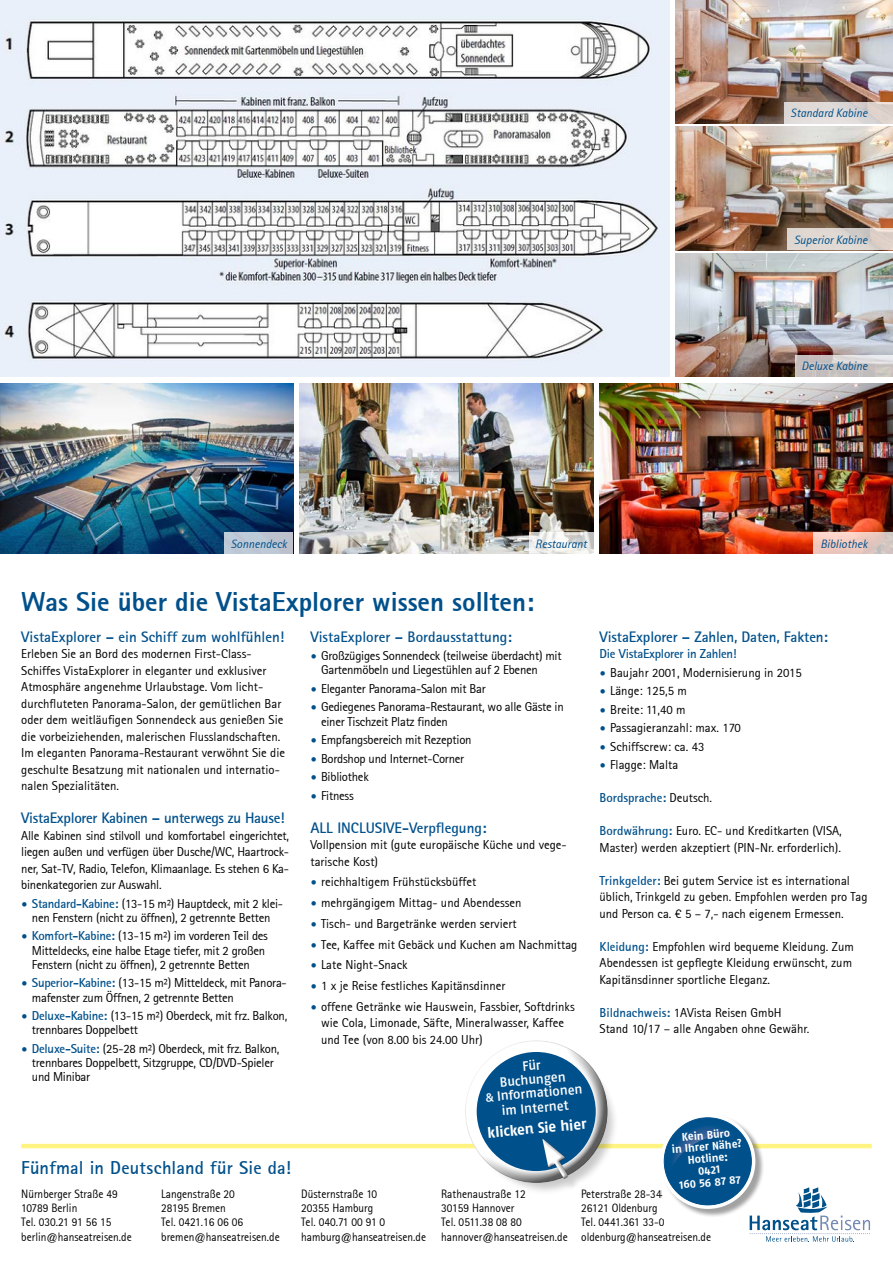
<style>
.page{position:relative;width:893px;height:1263px;background:#fff}
.page>*{position:absolute;margin:0;border:0;box-sizing:border-box;transform-origin:0 0}
.t1{font:800 27px "Rotis Sans Serif";color:#00508b}
.t2{font:700 18.45px "Rotis Sans Serif";letter-spacing:.01em;color:#00508b}
.t3{font:700 15px "Rotis Sans Serif";color:#00508b}
.t4{font:700 15px "Rotis Sans Serif";letter-spacing:-.02em;color:#00508b}
.t5{font:700 15px "Fago OT";color:#fff}
.t6{font:500 13.5px/13.8px "Fago OT";color:#fff;text-align:center}
.t7{font:12.75px/16.5px "Rotis Sans Serif";color:#000}
.t8{font:12.75px/14.2px "Rotis Sans Serif";letter-spacing:-.02em;color:#000}
.t9{font:700 12.75px "Rotis Sans Serif";letter-spacing:-.02em;color:#00508b}
.t10{font:700 12.75px "Rotis Sans Serif";color:#00508b}
.t11{font:12px/14.2px "Rotis Sans Serif";color:#000;scale:.95 1}
.t12{font:italic 12px "Rotis Sans Serif";color:#00508b}
.t13{font:700 11.25px/11.9px "Fago OT";color:#fff;text-align:center}
.s1{font-family:"Minion Pro";font-weight:700;font-style:italic;font-size:16.5px;color:#00508b}
.s2{font-weight:700;color:#00508b}
.s3{font-weight:400;color:#000}
.s4{font-size:12px}
</style>
<div class="page">
<hr style="left:21px;top:1144px;width:851px;height:4px;background:#fff381">
<div style="left:661px;top:1115px;width:104px;height:103px;background:#000;opacity:.37"></div>
<svg style="left:660px;top:1114px;width:95px;height:95px"></svg>
<svg style="left:664px;top:1118px;width:87px;height:87px"></svg>
<svg style="left:665px;top:1135px;width:205px;height:107px"></svg>
<img style="left:0;top:0;width:670px;height:377px">
<img style="left:300px;top:384px;width:293px;height:170px">
<img style="left:675px;top:253px;width:218px;height:124px">
<img style="left:675px;top:127px;width:218px;height:123px">
<img style="left:675px;top:0;width:218px;height:123px">
<img style="left:600px;top:384px;width:293px;height:170px">
<img style="left:0;top:384px;width:293px;height:170px">
<svg style="left:814px;top:533px;width:79px;height:21px;background:#eac9c0"></svg>
<svg style="left:795px;top:356px;width:98px;height:21px;background:#ccc6c5"></svg>
<svg style="left:788px;top:229px;width:105px;height:21px;background:#dcd4ce"></svg>
<div style="left:784px;top:102px;width:109px;height:21px;background:linear-gradient(to right,#e2dedc,#d9d0cd)"></div>
<svg style="left:529px;top:533px;width:64px;height:21px"></svg>
<div style="left:224px;top:533px;width:69px;height:21px;background:#bcc8d5"></div>
<div style="left:465px;top:1040px;width:121px;height:134px;background:#fff"></div>
<div style="left:480px;top:1045px;width:129px;height:139px;background:#000;opacity:.64"></div>
<div style="left:478px;top:1053px;width:117px;height:117px;background:#00508b;border-radius:50%"></div>
<svg style="left:532px;top:1139px;width:44px;height:45px"></svg>
<p class="t12" style="left:791px;top:106px;width:78px">Standard Kabine</p>
<p class="t12" style="left:794px;top:233px;width:75px">Superior Kabine</p>
<p class="t12" style="left:231px;top:536px;width:58px">Sonnendeck</p>
<p class="t12" style="left:535px;top:536px;width:53px">Restaurant</p>
<h1 class="t1" style="left:21px;top:584px;width:514px">Was Sie über die VistaExplorer wissen sollten:</h1>
<p class="t12" style="left:801px;top:359px;width:67px">Deluxe Kabine</p>
<p class="t12" style="left:820px;top:536px;width:49px">Bibliothek</p>
<p class="t3" style="left:21px;top:627px;width:265px">VistaExplorer – ein Schiff zum wohlfühlen!</p>
<p class="t7" style="left:21px;top:645px;width:265px">Erleben Sie an Bord des modernen First-Class-Schiffes VistaExplorer in eleganter und exklusiver Atmosphäre angenehme Urlaubstage. Vom licht&shy;durchfluteten Panorama-Salon, der gemütlichen Bar oder dem weitläufigen Sonnendeck aus genießen Sie die vorbeiziehenden, malerischen Flusslandschaften.<br>Im eleganten Panorama-Restaurant verwöhnt Sie die geschulte Besatzung mit nationalen und internatio&shy;nalen Spezialitäten.</p>
<p class="t4" style="left:21px;top:808px;width:265px">VistaExplorer Kabinen – unterwegs zu Hause!</p>
<p class="t7" style="left:21px;top:827px;width:269px;text-align:justify">Alle Kabinen sind stilvoll und komfortabel eingerichtet, liegen außen und verfügen über Dusche/WC, Haartrock&shy;ner, Sat-TV, Radio, Telefon, Klimaanlage. Es stehen 6 Ka&shy;binenkategorien zur Auswahl.</p>
<p class="t8" style="left:21px;top:896px;width:263px;text-align:center"><span class="s1">•</span> <span class="s2">Standard-Kabine:</span> (13-15 m²) Hauptdeck, mit 2 klei&shy;nen Fenstern (nicht zu öffnen), 2 getrennte Betten</p>
<p class="t8" style="left:32px;top:929px;width:238px;text-indent:-11px"><span class="s1">•</span> <span class="s2">Komfort-Kabine:</span> (13-15 m²) im vorderen Teil des<br>Mitteldecks, eine halbe Etage tiefer, mit 2 großen<br>Fenstern (nicht zu öffnen), 2 getrennte Betten</p>
<p class="t8" style="left:32px;top:976px;width:256px;text-indent:-11px"><span class="s1">•</span> <span class="s2">Superior-Kabine:</span> (13-15 m²) Mitteldeck, mit Panora&shy;mafenster zum Öffnen, 2 getrennte Betten</p>
<p class="t8" style="left:32px;top:1008px;width:257px;text-indent:-11px"><span class="s1">•</span> <span class="s2">Deluxe-Kabine:</span> (13-15 m²) Oberdeck, mit frz. Balkon, trennbares Doppelbett</p>
<p class="t8" style="left:32px;top:1041px;width:249px;text-indent:-11px"><span class="s1">•</span> <span class="s2">Deluxe-Suite:</span> (25-28 m²) Oberdeck, mit frz. Balkon, trennbares Doppelbett, Sitzgruppe, CD/DVD-Spieler und Minibar</p>
<p class="t3" style="left:310px;top:627px;width:203px">VistaExplorer – Bordausstattung:</p>
<p class="t8" style="left:321px;top:648px;width:242px;text-indent:-11px"><span class="s1">•</span> Großzügiges Sonnendeck (teilweise überdacht) mit<br>Gartenmöbeln und Liegestühlen auf 2 Ebenen</p>
<p class="t8" style="left:310px;top:681px;width:177px"><span class="s1">•</span> Eleganter Panorama-Salon mit Bar</p>
<p class="t8" style="left:321px;top:700px;width:244px;text-indent:-11px"><span class="s1">•</span> Gediegenes Panorama-Restaurant, wo alle Gäste in einer Tischzeit Platz finden</p>
<p class="t8" style="left:310px;top:732px;width:163px"><span class="s1">•</span> Empfangsbereich mit Rezeption</p>
<p class="t8" style="left:310px;top:751px;width:155px"><span class="s1">•</span> Bordshop und Internet-Corner</p>
<p class="t8" style="left:310px;top:769px;width:60px"><span class="s1">•</span> Bibliothek</p>
<p class="t8" style="left:310px;top:788px;width:45px"><span class="s1">•</span> Fitness</p>
<p class="t3" style="left:310px;top:818px;width:178px">ALL INCLUSIVE-Verpflegung:</p>
<p class="t7" style="left:310px;top:836px;width:258px">Vollpension mit (gute europäische Küche und vege&shy;tarische Kost)</p>
<p class="t7" style="left:310px;top:874px;width:167px"><span class="s1">•</span> reichhaltigem Frühstücksbüffet</p>
<p class="t7" style="left:310px;top:894px;width:213px"><span class="s1">•</span> mehrgängigem Mittag- und Abendessen</p>
<p class="t7" style="left:310px;top:915px;width:208px"><span class="s1">•</span> Tisch- und Bargetränke werden serviert</p>
<p class="t7" style="left:310px;top:936px;width:268px"><span class="s1">•</span> Tee, Kaffee mit Gebäck und Kuchen am Nachmittag</p>
<p class="t7" style="left:310px;top:957px;width:99px"><span class="s1">•</span> Late Night-Snack</p>
<p class="t7" style="left:310px;top:977px;width:197px"><span class="s1">•</span> 1 x je Reise festliches Kapitänsdinner</p>
<p class="t7" style="left:321px;top:998px;width:255px;text-indent:-11px"><span class="s1">•</span> offene Getränke wie Hauswein, Fassbier, Softdrinks wie Cola, Limonade, Säfte, Mineralwasser, Kaffee und Tee (von 8.00 bis 24.00 Uhr)</p>
<p class="t3" style="left:600px;top:627px;width:230px">VistaExplorer – Zahlen, Daten, Fakten:</p>
<p class="t9" style="left:600px;top:646px;width:139px">Die VistaExplorer in Zahlen!</p>
<p class="t7" style="left:600px;top:664px;width:204px"><span class="s1">•</span> Baujahr 2001, Modernisierung in 2015</p>
<p class="t7" style="left:600px;top:682px;width:89px"><span class="s1">•</span> Länge: 125,5 m</p>
<p class="t7" style="left:600px;top:701px;width:88px"><span class="s1">•</span> Breite: 11,40 m</p>
<p class="t7" style="left:600px;top:719px;width:143px"><span class="s1">•</span> Passagieranzahl: max. 170</p>
<p class="t7" style="left:600px;top:738px;width:106px"><span class="s1">•</span> Schiffscrew: ca. 43</p>
<p class="t7" style="left:600px;top:756px;width:80px"><span class="s1">•</span> Flagge: Malta</p>
<p class="t10" style="left:600px;top:790px;width:114px">Bordsprache: <span class="s3">Deutsch.</span></p>
<p class="t7" style="left:600px;top:822px;width:244px"><span class="s2">Bordwährung:</span> Euro. EC- und Kreditkarten (VISA,<br>Master) werden akzeptiert (PIN-Nr. erforderlich).</p>
<p class="t7" style="left:600px;top:872px;width:269px"><span class="s2">Trinkgelder:</span> Bei gutem Service ist es international üblich, Trinkgeld zu geben. Empfohlen werden pro Tag und Person ca. € 5 – 7,- nach eigenem Ermessen.</p>
<p class="t7" style="left:600px;top:938px;width:256px"><span class="s2">Kleidung:</span> Empfohlen wird bequeme Kleidung. Zum<br>Abendessen ist gepflegte Kleidung erwünscht, zum<br>Kapitänsdinner sportliche Eleganz.</p>
<p class="t7" style="left:600px;top:1004px;width:211px"><span class="s2">Bildnachweis:</span> 1AVista Reisen GmbH<br>Stand 10/17 – alle Angaben ohne Gewähr.</p>
<p class="t6" style="left:482px;top:1062px;width:99px;rotate:-5deg">Für<br>Buchungen<br><span class="s4">&amp;</span> Informationen</p>
<p class="t6" style="left:501px;top:1104px;width:69px;rotate:-5deg">im Internet</p>
<p class="t5" style="left:487px;top:1123px;width:101px;rotate:-5deg">klicken Sie hier</p>
<p class="t13" style="left:670px;top:1132px;width:72px;rotate:-5deg">Kein Büro<br>in Ihrer Nähe?<br>Hotline:<br>0421<br>160 56 87 87</p>
<h2 class="t2" style="left:21px;top:1156px;width:271px">Fünfmal in Deutschland für Sie da!</h2>
<p class="t11" style="left:21px;top:1187px;width:118px">Nürnberger Straße 49<br>10789 Berlin<br>Tel. 030.21 91 56 15 berlin@hanseatreisen.de</p>
<p class="t11" style="left:161px;top:1187px;width:126px">Langenstraße 20<br>28195 Bremen<br>Tel. 0421.16 06 06 bremen@hanseatreisen.de</p>
<p class="t11" style="left:301px;top:1186px;width:133px">Düsternstraße 10<br>20355 Hamburg<br>Tel. 040.71 00 91 0 hamburg@hanseatreisen.de</p>
<p class="t11" style="left:441px;top:1186px;width:135px">Rathenaustraße 12<br>30159 Hannover<br>Tel. 0511.38 08 80 hannover@hanseatreisen.de</p>
<p class="t11" style="left:581px;top:1186px;width:138px">Peterstraße 28-34<br>26121 Oldenburg<br>Tel. 0441.361 33-0 oldenburg@hanseatreisen.de</p>
</div>
